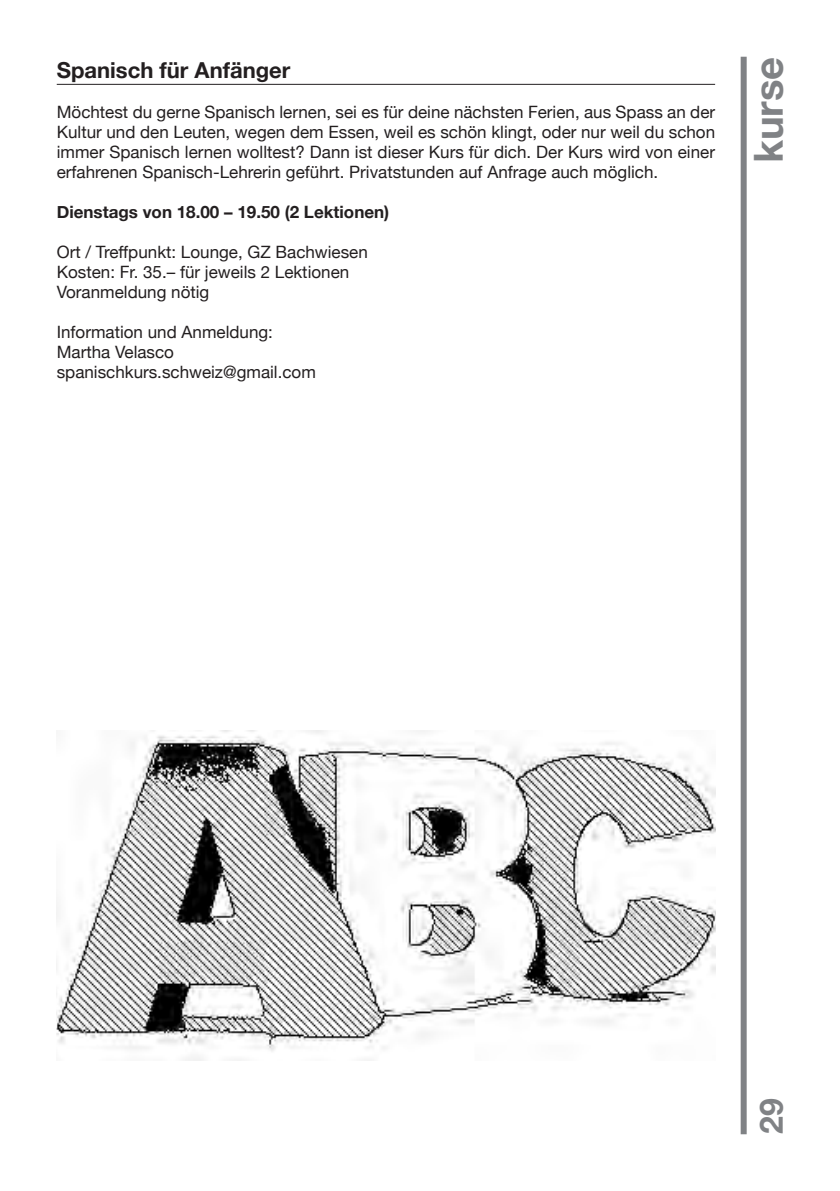
<style>
.page{position:relative;width:840px;height:1191px;background:#fff}
.page>*{position:absolute;margin:0;border:0;box-sizing:border-box;transform-origin:0 0}
.t1{font:700 40px "Helvetica Neue";color:#808285}
.t2{font:700 32px "Helvetica Neue";color:#808285}
.t3{font:700 22px "Helvetica Neue";color:#231f20}
.t4{font:17px/20px "Helvetica Neue";color:#231f20}
.t5{font:700 17px "Helvetica Neue";color:#231f20}
</style>
<div class="page">
<hr style="left:57px;top:84px;width:657px;height:1px;background:#231f20">
<div style="left:740px;top:57px;width:6px;height:1077px;background:#808285"></div>
<img style="left:57px;top:730px;width:657px;height:330px">
<p class="t3" style="left:57px;top:53px;width:235px">Spanisch für Anfänger</p>
<p class="t4" style="left:57px;top:103px;width:659px;text-align:justify">Möchtest du gerne Spanisch lernen, sei es für deine nächsten Ferien, aus Spass an der Kultur und den Leuten, wegen dem Essen, weil es schön klingt, oder nur weil du schon immer Spanisch lernen wolltest? Dann ist dieser Kurs für dich. Der Kurs wird von einer erfahrenen Spanisch-Lehrerin geführt. Privatstunden auf Anfrage auch möglich.</p>
<p class="t5" style="left:57px;top:199px;width:334px">Dienstags von 18.00 – 19.50 (2 Lektionen)</p>
<p class="t4" style="left:57px;top:243px;width:312px">Ort / Treffpunkt: Lounge, GZ Bachwiesen<br>Kosten: Fr. 35.– für jeweils 2 Lektionen<br>Voranmeldung nötig</p>
<p class="t4" style="left:57px;top:323px;width:260px">Information und Anmeldung:<br>Martha Velasco spanischkurs.schweiz@gmail.com</p>
<h1 class="t1" style="left:736px;top:163px;width:108px;rotate:-90deg">kurse</h1>
<h2 class="t2" style="left:745px;top:1134px;width:37px;rotate:-90deg">29</h2>
</div>
